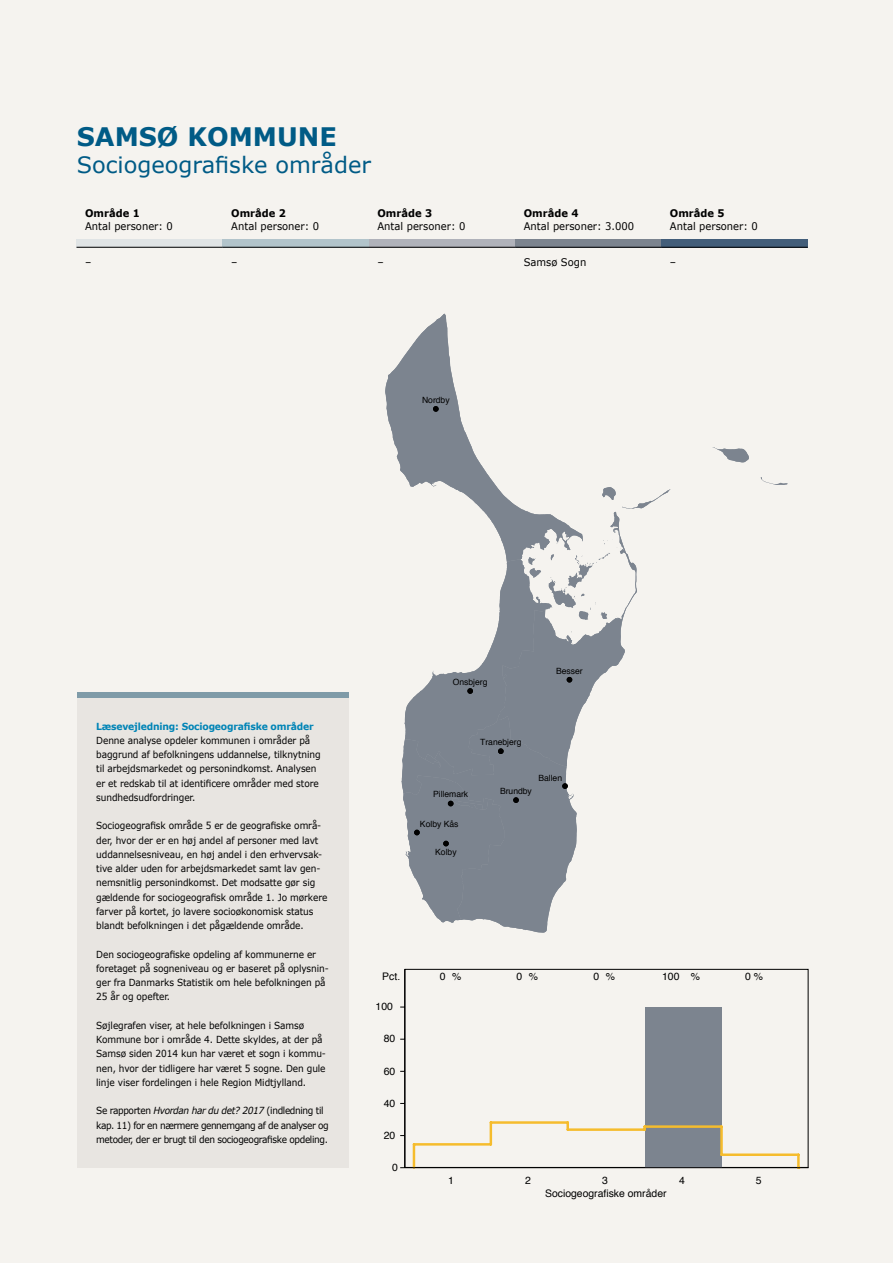
<style>
.page{position:relative;width:893px;height:1263px;background:#f5f3ef}
.page>*{position:absolute;margin:0;border:0;box-sizing:border-box;transform-origin:0 0}
.t1{font:700 25.5px "Verdana";color:#005b86}
.t2{font:22.5px "Verdana";color:#005b86}
.t3{font:10.5px "Verdana";color:#000;scale:.95 1}
.t4{font:700 10.5px "Verdana";color:#000;scale:.95 1}
.t5{font:10.35px "Helvetica";color:#000}
.t6{font:9.75px/14.2px "Verdana";letter-spacing:-.01em;color:#000;scale:.92 1}
.t7{font:9.75px/14.2px "Verdana";letter-spacing:-.04em;color:#000;scale:.92 1}
.t8{font:700 9.75px "Verdana";letter-spacing:-.02em;color:#0084b6;scale:.95 1}
.t9{font:8.55px "Helvetica";color:#000}
.s1{font-style:italic}
</style>
<div class="page">
<div style="left:77px;top:698px;width:272px;height:470px;background:#e8e5e1"></div>
<div style="left:77px;top:692px;width:272px;height:6px;background:#7f9ba8"></div>
<div style="left:77px;top:239px;width:146px;height:8px;background:#e0e4e5"></div>
<div style="left:223px;top:239px;width:146px;height:8px;background:#b2c4cb"></div>
<div style="left:369px;top:239px;width:146px;height:8px;background:#b0b2ba"></div>
<div style="left:515px;top:239px;width:146px;height:8px;background:#7c848f"></div>
<div style="left:661px;top:239px;width:147px;height:8px;background:#435e7a"></div>
<hr style="left:77px;top:247px;width:146px;height:1px;background:#000">
<hr style="left:223px;top:247px;width:146px;height:1px;background:#000">
<hr style="left:369px;top:247px;width:146px;height:1px;background:#000">
<hr style="left:515px;top:247px;width:146px;height:1px;background:#000">
<hr style="left:661px;top:247px;width:147px;height:1px;background:#000">
<svg style="left:712px;top:447px;width:37px;height:15px"></svg>
<svg style="left:761px;top:477px;width:27px;height:8px"></svg>
<svg style="left:385px;top:314px;width:285px;height:619px"></svg>
<div style="left:405px;top:969px;width:403px;height:199px;border:1px solid #000"></div>
<div style="left:645px;top:1007px;width:76px;height:161px;background:#7c848f"></div>
<svg style="left:797px;top:1155px;width:3px;height:14px"></svg>
<hr style="left:721px;top:1153px;width:77px;height:3px;background:#f5bc2d">
<hr style="left:720px;top:1126px;width:3px;height:29px;background:#f5bc2d">
<hr style="left:645px;top:1125px;width:76px;height:3px;background:#f5bc2d">
<hr style="left:568px;top:1128px;width:77px;height:3px;background:#f5bc2d">
<svg style="left:566px;top:1122px;width:3px;height:8px"></svg>
<hr style="left:491px;top:1121px;width:77px;height:3px;background:#f5bc2d">
<hr style="left:490px;top:1122px;width:2px;height:22px;background:#f5bc2d">
<hr style="left:414px;top:1143px;width:77px;height:2px;background:#f5bc2d">
<hr style="left:413px;top:1144px;width:2px;height:24px;background:#f5bc2d">
<hr style="left:404px;top:969px;width:1px;height:199px;background:#000">
<hr style="left:405px;top:1167px;width:403px;height:1px;background:#000">
<h1 class="t1" style="left:77px;top:120px;width:261px">SAMSØ KOMMUNE</h1>
<h2 class="t2" style="left:77px;top:150px;width:296px">Sociogeografiske områder</h2>
<p class="t4" style="left:85px;top:206px;width:59px">Område 1</p>
<p class="t3" style="left:85px;top:220px;width:94px">Antal personer: 0</p>
<p class="t4" style="left:231px;top:206px;width:59px">Område 2</p>
<p class="t3" style="left:231px;top:220px;width:94px">Antal personer: 0</p>
<p class="t4" style="left:377px;top:206px;width:59px">Område 3</p>
<p class="t3" style="left:377px;top:220px;width:94px">Antal personer: 0</p>
<p class="t4" style="left:524px;top:206px;width:59px">Område 4</p>
<p class="t3" style="left:524px;top:220px;width:118px">Antal personer: 3.000</p>
<p class="t4" style="left:670px;top:206px;width:59px">Område 5</p>
<p class="t3" style="left:670px;top:220px;width:94px">Antal personer: 0</p>
<p class="t3" style="left:85px;top:255px;width:8px">–</p>
<p class="t3" style="left:231px;top:255px;width:8px">–</p>
<p class="t3" style="left:377px;top:255px;width:8px">–</p>
<p class="t3" style="left:524px;top:255px;width:67px">Samsø Sogn</p>
<p class="t3" style="left:670px;top:255px;width:8px">–</p>
<p class="t9" style="left:422px;top:393px;width:29px">Nordby</p>
<p class="t8" style="left:96px;top:720px;width:230px">Læsevejledning: Sociogeografiske områder</p>
<p class="t6" style="left:96px;top:733px;width:245px">Denne analyse opdeler kommunen i områder på baggrund af befolkningens uddannelse, tilknytning til arbejdsmarkedet og personindkomst. Analysen er et redskab til at identificere områder med store sundhedsudfordringer.</p>
<p class="t6" style="left:96px;top:818px;width:253px">Sociogeografisk område 5 er de geografiske områ&shy;der, hvor der er en høj andel af personer med lavt uddannelsesniveau, en høj andel i den erhvervsak&shy;tive alder uden for arbejdsmarkedet samt lav gen&shy;nemsnitlig personindkomst. Det modsatte gør sig gældende for sociogeografisk område 1. Jo mørkere farver på kortet, jo lavere socioøkonomisk status blandt befolkningen i det pågældende område.</p>
<p class="t6" style="left:96px;top:947px;width:254px">Den sociogeografiske opdeling af kommunerne er foretaget på sogneniveau og er baseret på oplysnin&shy;ger fra Danmarks Statistik om hele befolkningen på 25 år og opefter.</p>
<p class="t6" style="left:96px;top:1018px;width:251px">Søjlegrafen viser, at hele befolkningen i Samsø Kommune bor i område 4. Dette skyldes, at der på Samsø siden 2014 kun har været et sogn i kommu&shy;nen, hvor der tidligere har været 5 sogne. Den gule linje viser fordelingen i hele Region Midtjylland.</p>
<p class="t7" style="left:96px;top:1103px;width:254px">Se rapporten <span class="s1">Hvordan har du det? 2017</span> (indledning til kap. 11) for en nærmere gennemgang af de analyser og metoder, der er brugt til den sociogeografiske opdeling.</p>
<p class="t9" style="left:453px;top:675px;width:36px">Onsbjerg</p>
<p class="t9" style="left:556px;top:664px;width:28px">Besser</p>
<p class="t9" style="left:480px;top:736px;width:43px">Tranebjerg</p>
<p class="t9" style="left:538px;top:771px;width:25px">Ballen</p>
<p class="t9" style="left:433px;top:788px;width:37px">Pillemark</p>
<p class="t9" style="left:420px;top:818px;width:40px">Kolby Kås</p>
<p class="t9" style="left:435px;top:846px;width:23px">Kolby</p>
<p class="t9" style="left:500px;top:785px;width:33px">Brundby</p>
<p class="t5" style="left:382px;top:968px;width:20px">Pct.</p>
<p class="t5" style="left:376px;top:999px;width:19px">100</p>
<p class="t5" style="left:384px;top:1031px;width:13px">80</p>
<p class="t5" style="left:384px;top:1063px;width:13px">60</p>
<p class="t5" style="left:384px;top:1095px;width:13px">40</p>
<p class="t5" style="left:384px;top:1127px;width:13px">20</p>
<p class="t5" style="left:392px;top:1159px;width:7px">0</p>
<p class="t5" style="left:440px;top:968px;width:23px">0 %</p>
<p class="t5" style="left:517px;top:968px;width:23px">0 %</p>
<p class="t5" style="left:593px;top:968px;width:23px">0 %</p>
<p class="t5" style="left:662px;top:968px;width:39px">100 %</p>
<p class="t5" style="left:745px;top:968px;width:19px">0 %</p>
<p class="t5" style="left:448px;top:1172px;width:7px">1</p>
<p class="t5" style="left:525px;top:1172px;width:7px">2</p>
<p class="t5" style="left:602px;top:1172px;width:7px">3</p>
<p class="t5" style="left:679px;top:1172px;width:7px">4</p>
<p class="t5" style="left:756px;top:1172px;width:7px">5</p>
<p class="t5" style="left:545px;top:1185px;width:123px">Sociogeografiske områder</p>
</div>
